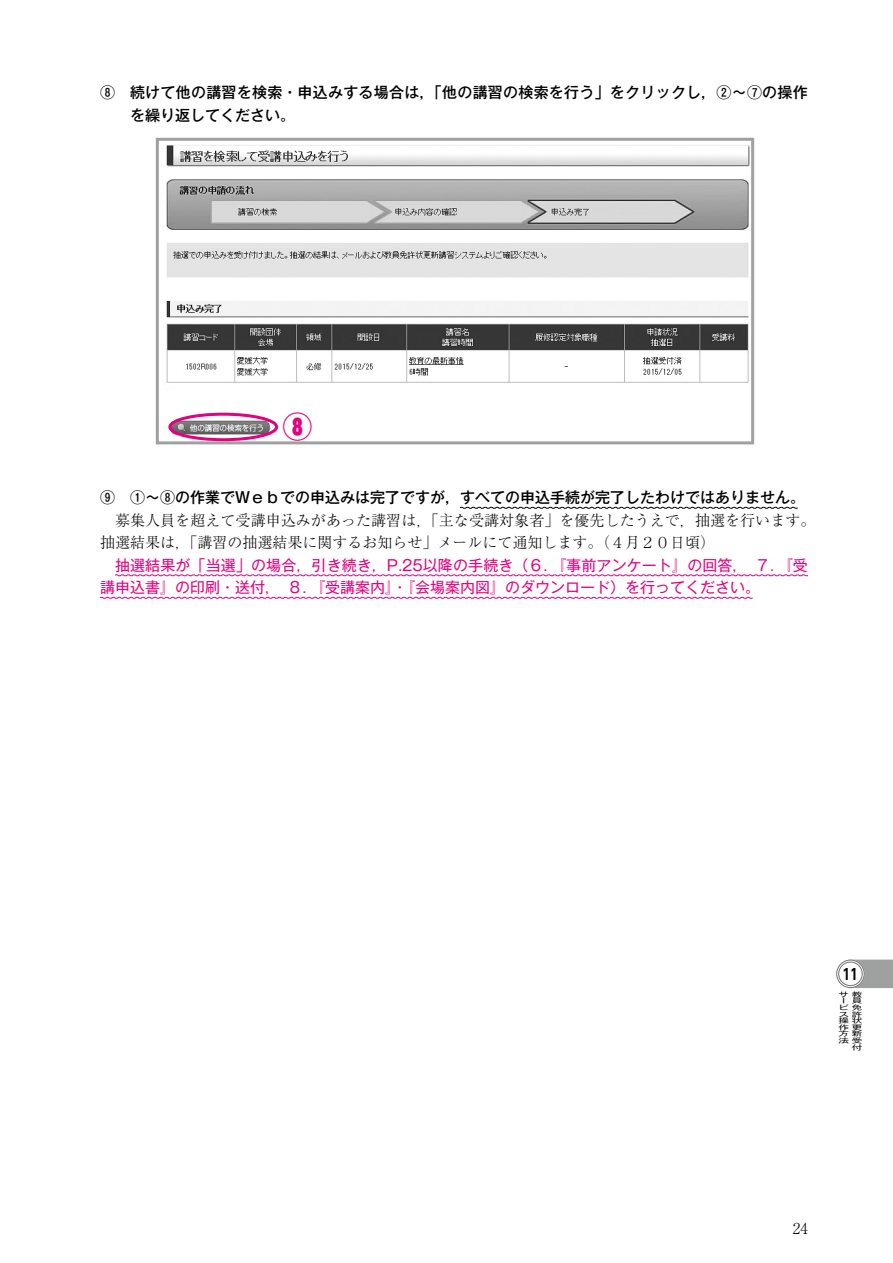
<style>
.page{position:relative;width:893px;height:1263px;background:#fff}
.page>*{position:absolute;margin:0;border:0;box-sizing:border-box;transform-origin:0 0}
.t1{font:900 30px "Gothic MB101 Pro";color:#e4007f}
.t2{font:500 15px/22.5px "Gothic MB101 Pro";color:#000}
.t3{font:15px/22.5px "Gothic MB101 Pro";color:#e4007f}
.t4{font:300 15px/22.5px "Ryumin Pro";letter-spacing:.005em;color:#000}
.t5{font:700 15px "UD Shin Go Pro De";color:#000}
.t6{font:6.6px/6.6px "Gothic MB101 Pro";color:#000;scale:1.59 1}
</style>
<div class="page">
<svg style="left:459px;top:506px;width:339px;height:3px"></svg>
<svg style="left:115px;top:574px;width:693px;height:3px"></svg>
<svg style="left:99px;top:596px;width:654px;height:3px"></svg>
<img style="left:166px;top:145px;width:584px;height:294px">
<div style="left:156px;top:138px;width:598px;height:306px;border:3px solid #9fa0a0"></div>
<div style="left:168px;top:413px;width:110px;height:28px;border:3px solid #e4007f;border-radius:50%"></div>
<svg style="left:854px;top:959px;width:39px;height:29px"></svg>
<div style="left:838px;top:961px;width:25px;height:25px;background:#fff;border-radius:50%"></div>
<div style="left:836px;top:959px;width:29px;height:29px;border:3px solid #fff;border-radius:50%"></div>
<div style="left:836px;top:959px;width:29px;height:29px;border:1px solid #727171;border-radius:50%"></div>
<div style="left:838px;top:961px;width:25px;height:25px;border:1px solid #727171;border-radius:50%"></div>
<p class="t2" style="left:130px;top:79px;width:679px;text-indent:-30px">⑧　続けて他の講習を検索・申込みする場合は，「他の講習の検索を行う」をクリックし，②～⑦の操作を繰り返してください。</p>
<h1 class="t1" style="left:283px;top:402px;width:31px">⑧</h1>
<p class="t2" style="left:100px;top:484px;width:706px">⑨　①～⑧の作業でＷｅｂでの申込みは完了ですが，すべての申込手続が完了したわけではありません。</p>
<p class="t4" style="left:100px;top:508px;width:717px;text-indent:15px">募集人員を超えて受講申込みがあった講習は，「主な受講対象者」を優先したうえで，抽選を行います。抽選結果は，「講習の抽選結果に関するお知らせ」メールにて通知します。（４月２０日頃）</p>
<p class="t3" style="left:100px;top:552px;width:709px;text-indent:15px">抽選結果が「当選」の場合，引き続き，P.25以降の手続き（６．『事前アンケート』の回答，　７．『受講申込書』の印刷・送付，　８．『受講案内』・『会場案内図』のダウンロード）を行ってください。</p>
<p class="t5" style="left:843px;top:962px;width:16px">11</p>
<p class="t6" style="left:838px;top:990px;width:8px">サービス操作方法</p>
<p class="t6" style="left:852px;top:990px;width:8px;text-align:justify">教員免許状更新受付</p>
<p class="t4" style="left:793px;top:1215px;width:16px">24</p>
</div>
